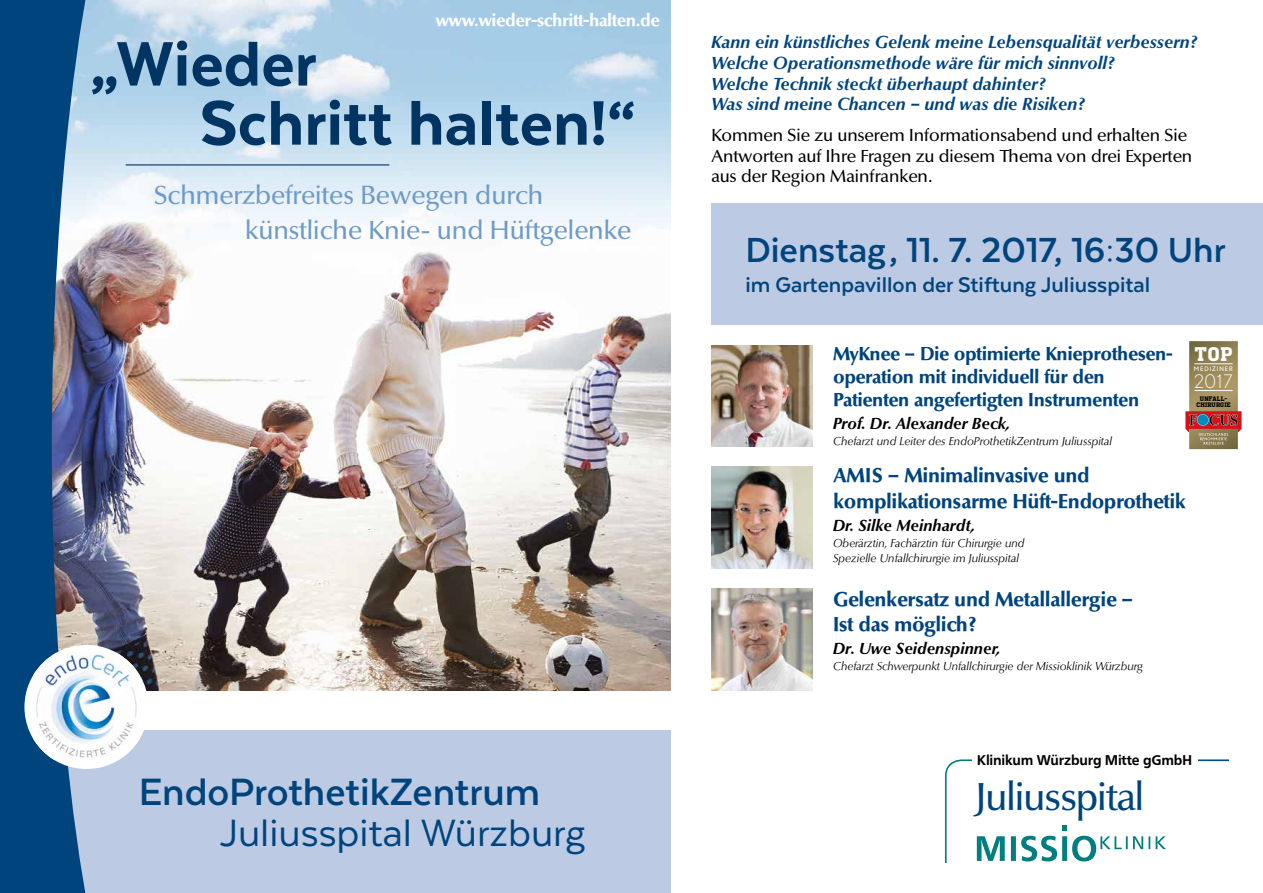
<style>
.page{position:relative;width:1263px;height:893px;background:#fff}
.page>*{position:absolute;margin:0;border:0;box-sizing:border-box;transform-origin:0 0}
.t1{font:800 72.3px/59.1px "Texta";color:#003462}
.t2{font:700 43.8px "Texta";color:#00447e}
.t3{font:43.8px "Texta";color:#00447e}
.t4{font:700 40.05px "Texta";color:#00447e}
.t5{font:600 39.6px "Zapf Humanist 601 BT";letter-spacing:-.03em;color:#00447e}
.t6{font:500 25.8px/35.2px "Optima BQ";color:#6e9bc5}
.t7{font:700 24.3px "Texta";color:#00447e}
.t8{font:700 20.1px/25.8px "Optima BQ";color:#00447e}
.t9{font:700 18.6px/23px "Optima BQ";color:#00447e}
.t10{font:300 18.6px "Nobel";color:#fff}
.t11{font:700 18.45px "Heron Serif";color:#fff}
.t12{font:italic 700 17.25px/20.7px "Optima BQ";color:#00447e}
.t13{font:500 17.25px/20.7px "Optima BQ";color:#000}
.t14{font:700 17.25px "Optima BQ";color:#fff}
.t15{font:italic 700 15.75px "Optima BQ";color:#000}
.t16{font:500 14.7px "Front Page";letter-spacing:-.015em;color:#000}
.t17{font:italic 11.4px/15.8px "Optima BQ";color:#000}
.t18{font:6.3px "Nobel";letter-spacing:.135em;color:#fff}
.t19{font:700 6.15px/6.4px "Heron Serif";letter-spacing:.02em;color:#000;text-align:center}
</style>
<div class="page">
<div style="left:711px;top:203px;width:552px;height:122px;background:#bccbe3"></div>
<div style="left:1px;top:731px;width:670px;height:162px;background:#bccbe3"></div>
<img style="left:88px;top:0;width:583px;height:690px">
<svg style="left:0;top:0;width:88px;height:893px;background:#275a8a"></svg>
<hr style="left:126px;top:164px;width:263px;height:1px;background:#003462">
<div style="left:24px;top:645px;width:124px;height:124px;background:#fff;border-radius:50%"></div>
<img style="left:33px;top:652px;width:107px;height:108px">
<img style="left:711px;top:345px;width:102px;height:102px">
<img style="left:711px;top:467px;width:102px;height:101px">
<img style="left:711px;top:589px;width:102px;height:101px">
<svg style="left:1185px;top:341px;width:56px;height:108px;background:#a78869"></svg>
<svg style="left:945px;top:759px;width:284px;height:104px"></svg>
<div style="left:972px;top:750px;width:225px;height:20px;background:#fff"></div>
<h3 class="t14" style="left:435px;top:10px;width:226px">www.wieder-schritt-halten.de</h3>
<h1 class="t1" style="left:200px;top:33px;width:438px;text-indent:-109px">„Wieder<br>Schritt halten!“</h1>
<h3 class="t6" style="left:245px;top:177px;width:388px;text-indent:-91px">Schmerzbefreites Bewegen durch künstliche Knie- und Hüftgelenke</h3>
<h2 class="t2" style="left:139px;top:769px;width:403px">EndoProthetikZentrum</h2>
<h2 class="t3" style="left:219px;top:810px;width:367px">Juliusspital Würzburg</h2>
<h3 class="t12" style="left:711px;top:32px;width:488px">Kann ein künstliches Gelenk meine Lebensqualität verbessern?<br>Welche Operationsmethode wäre für mich sinnvoll?<br>Welche Technik steckt überhaupt dahinter?<br>Was sind meine Chancen – und was die Risiken?</h3>
<h3 class="t13" style="left:711px;top:125px;width:482px">Kommen Sie zu unserem Informationsabend und erhalten Sie<br>Antworten auf Ihre Fragen zu diesem Thema von drei Experten aus der Region Mainfranken.</h3>
<h3 class="t4" style="left:745px;top:229px;width:482px">Dienstag, 11. 7. 2017, 16:30 Uhr</h3>
<h3 class="t7" style="left:745px;top:272px;width:406px">im Gartenpavillon der Stiftung Juliusspital</h3>
<h3 class="t9" style="left:833px;top:343px;width:341px">MyKnee – Die optimierte Knieprothesen&shy;operation mit individuell für den<br>Patienten angefertigten Instrumenten</h3>
<h3 class="t15" style="left:833px;top:414px;width:178px">Prof. Dr. Alexander Beck,</h3>
<p class="t17" style="left:833px;top:433px;width:280px">Chefarzt und Leiter des EndoProthetikZentrum Juliusspital</p>
<h3 class="t8" style="left:833px;top:463px;width:354px">AMIS – Minimalinvasive und komplikationsarme Hüft-Endoprothetik</h3>
<h3 class="t15" style="left:833px;top:516px;width:143px">Dr. Silke Meinhardt,</h3>
<p class="t17" style="left:833px;top:535px;width:193px">Oberärztin, Fachärztin für Chirurgie und<br>Spezielle Unfallchirurgie im Juliusspital</p>
<h3 class="t8" style="left:833px;top:586px;width:301px">Gelenkersatz und Metallallergie –<br>Ist das möglich?</h3>
<h3 class="t15" style="left:833px;top:639px;width:169px">Dr. Uwe Seidenspinner,</h3>
<p class="t17" style="left:833px;top:659px;width:311px">Chefarzt Schwerpunkt Unfallchirurgie der Missioklinik Würzburg</p>
<h3 class="t11" style="left:1194px;top:342px;width:39px">TOP</h3>
<p class="t18" style="left:1194px;top:365px;width:41px">MEDIZINER</p>
<h3 class="t10" style="left:1193px;top:370px;width:42px">2017</h3>
<p class="t19" style="left:1196px;top:395px;width:36px">UNFALL-<br>CHIRURGIE</p>
<p class="t16" style="left:977px;top:749px;width:217px">Klinikum Würzburg Mitte gGmbH</p>
<h3 class="t5" style="left:975px;top:772px;width:170px">Juliusspital</h3>
</div>
